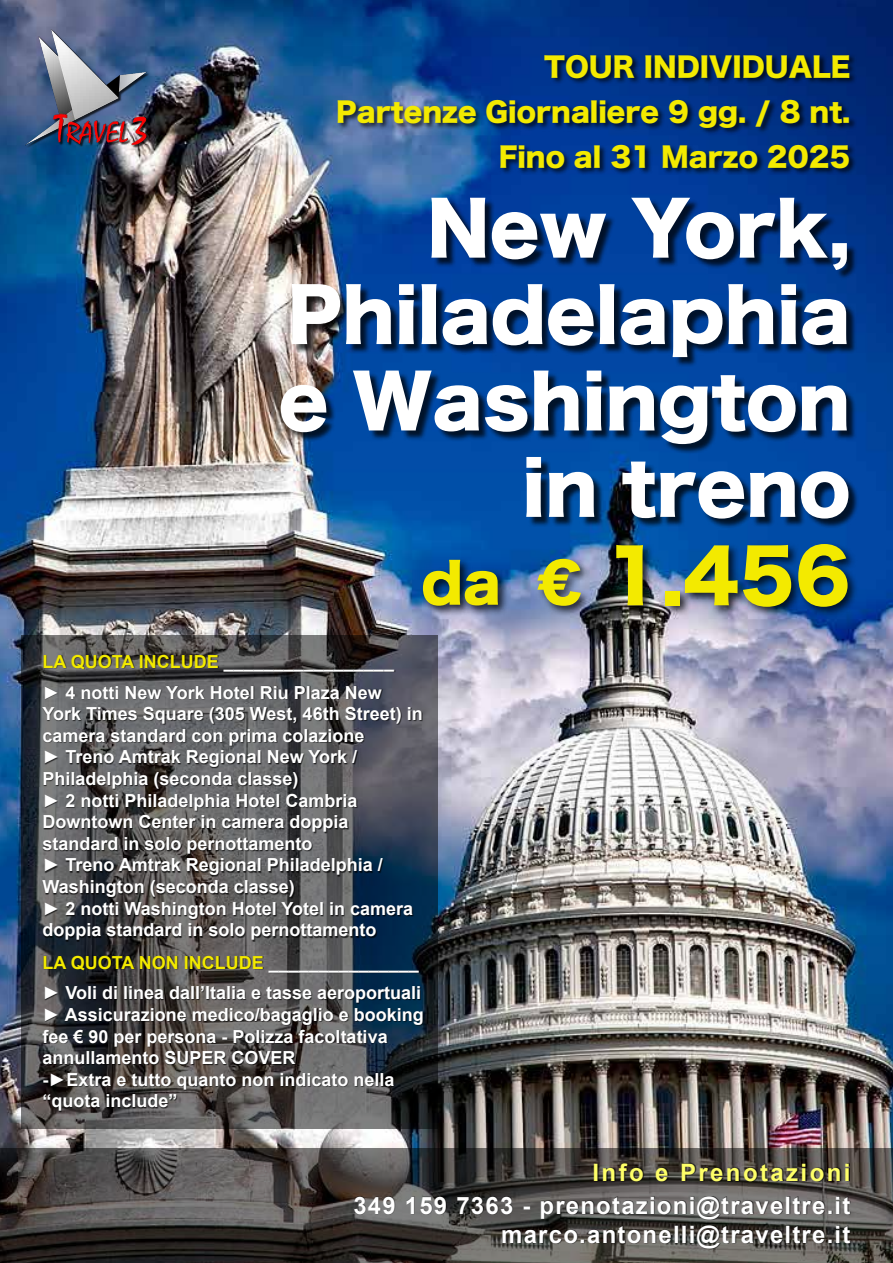
<style>
.page{position:relative;width:893px;height:1263px;background:#fff}
.page>*{position:absolute;margin:0;border:0;box-sizing:border-box;transform-origin:0 0}
.t1{font:72px/86.4px "Hira Kaku Std N W8";color:#fff;text-align:right}
.t2{font:72px "Hira Kaku Std N W8";color:#f3ea00}
.t3{font:27px/45px "Hira Kaku Std N W8";color:#f3ea00;text-align:right}
.t4{font:700 24px/28.8px "Arial";letter-spacing:.05em;color:#fff;text-align:right}
.t5{font:700 24px "Arial";letter-spacing:.1em;color:#feff68}
.t6{font:700 18px/21.6px "Arial";color:#fff}
.s1{font-size:54px}
.s2{color:#f3ea00}
.s3{font-weight:400}
</style>
<div class="page">
<img style="left:0;top:0;width:893px;height:1148px">
<div style="left:282px;top:199px;width:577px;height:330px;background:#000;opacity:.75"></div>
<div style="left:337px;top:53px;width:520px;height:123px;background:#000;opacity:.75"></div>
<img style="left:26px;top:30px;width:127px;height:124px">
<svg style="left:21px;top:636px;width:417px;height:493px;background:#404449"></svg>
<div style="left:43px;top:956px;width:381px;height:156px;background:#000;opacity:.75"></div>
<div style="left:42px;top:655px;width:381px;height:286px;background:#000;opacity:.75"></div>
<div style="left:421px;top:542px;width:438px;height:76px;background:#000;opacity:.75"></div>
<svg style="left:0;top:1148px;width:893px;height:115px;background:#474441"></svg>
<div style="left:594px;top:1162px;width:256px;height:20px;background:#000;opacity:.75"></div>
<div style="left:354px;top:1196px;width:497px;height:53px;background:#000;opacity:.75"></div>
<h2 class="t3" style="left:336px;top:45px;width:516px">TOUR INDIVIDUALE<br>Partenze Giornaliere 9 gg. / 8 nt.<br>Fino al 31 Marzo 2025</h2>
<h1 class="t1" style="left:279px;top:187px;width:573px">New York,<br>Philadelaphia e Washington in treno</h1>
<h1 class="t2" style="left:421px;top:536px;width:430px"><span class="s1">da €</span> 1.456</h1>
<p class="t6" style="left:43px;top:647px;width:353px;line-height:30.6px"><span class="s2">LA QUOTA INCLUDE</span> _________________ <span class="s3">►</span> 4 notti New York Hotel Riu Plaza New</p>
<p class="t6" style="left:43px;top:704px;width:382px">York Times Square (305 West, 46th Street) in camera standard con prima colazione<br><span class="s3">►</span> Treno Amtrak Regional New York / Philadelphia (seconda classe)<br><span class="s3">►</span> 2 notti Philadelphia Hotel Cambria Downtown Center in camera doppia standard in solo pernottamento<br><span class="s3">►</span> Treno Amtrak Regional Philadelphia / Washington (seconda classe)<br><span class="s3">►</span> 2 notti Washington Hotel Yotel in camera doppia standard in solo pernottamento</p>
<p class="t6" style="left:43px;top:948px;width:380px;line-height:30.6px"><span class="s2">LA QUOTA NON INCLUDE</span> _______________ <span class="s3">►</span> Voli di linea dall’Italia e tasse aeroportuali</p>
<p class="t6" style="left:43px;top:1004px;width:383px"><span class="s3">►</span> Assicurazione medico/bagaglio e booking fee € 90 per persona - Polizza facoltativa annullamento SUPER COVER<br>-<span class="s3">►</span>Extra e tutto quanto non indicato nella “quota include”</p>
<h3 class="t5" style="left:593px;top:1156px;width:259px">Info e Prenotazioni</h3>
<h3 class="t4" style="left:353px;top:1192px;width:499px">349 159 7363 - prenotazioni@traveltre.it marco.antonelli@traveltre.it</h3>
</div>
